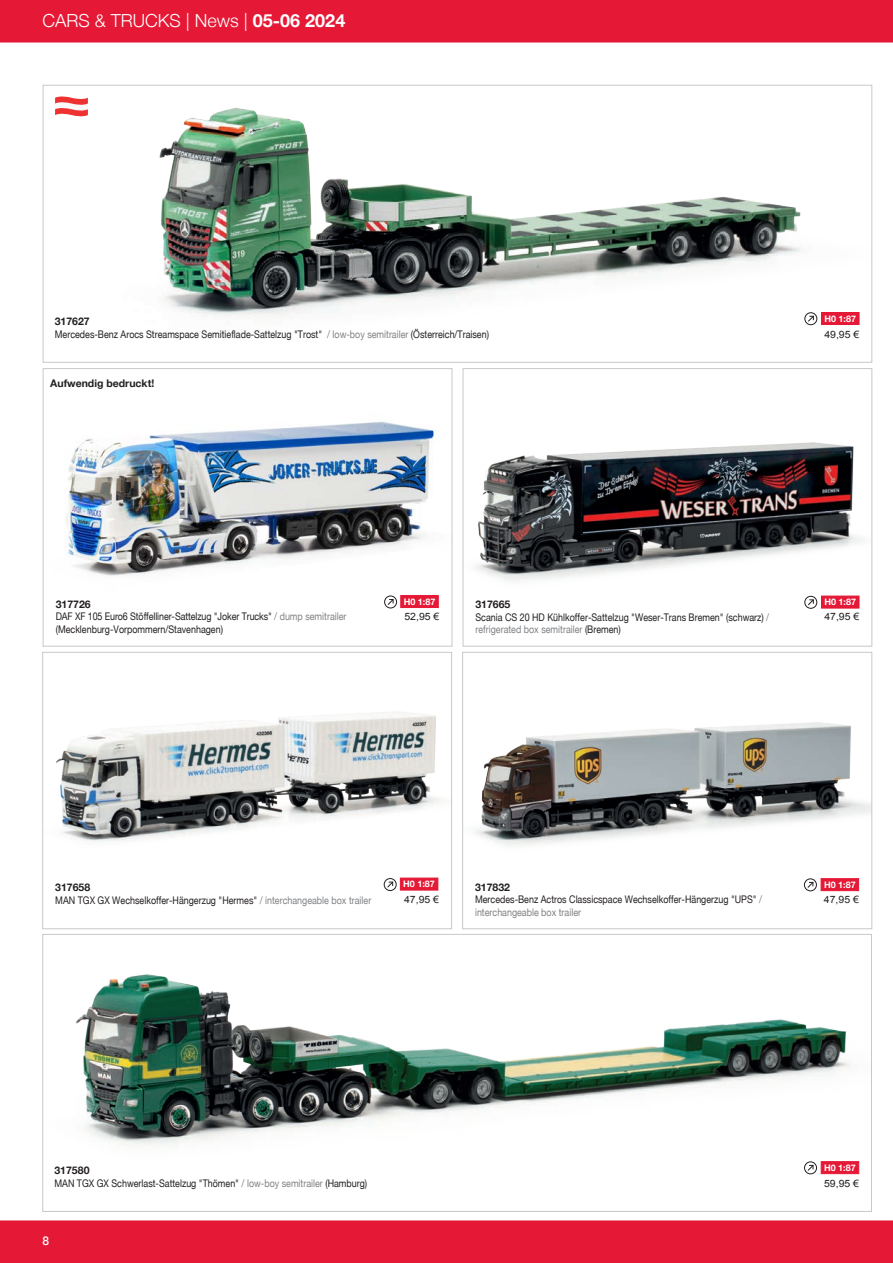
<style>
.page{position:relative;width:893px;height:1263px;background:#fff}
.page>*{position:absolute;margin:0;border:0;box-sizing:border-box;transform-origin:0 0}
.t1{font:300 18px "Helvetica Neue";color:#fff}
.t2{font:500 12px "Helvetica Neue";color:#fff}
.Artikelnummer{font:10.5px "Helvetica Neue";color:#231f20;scale:.85 1}
.Artikelnummer-2{font:10.5px "Helvetica Neue";color:#808285;scale:.85 1}
.Artikelnummer-3{font:700 10.5px "Helvetica Neue";color:#231f20}
.Artieklbezeichnung_englisch6pt{font:700 10.5px "Helvetica Neue";color:#231f20}
.Preisangabe{font:10.05px "Arial";color:#231f20;scale:1.04 1}
.Dokumententitel{font:700 9px "Helvetica Neue";color:#fff}
.s1{font-weight:700}
.s2{color:#808285}
.s3{color:#231f20}
</style>
<div class="page">
<img style="left:475px;top:722px;width:395px;height:170px">
<div style="left:462px;top:652px;width:410px;height:277px;border:1px solid #c7c8ca"></div>
<img style="left:78px;top:107px;width:782px;height:219px">
<img style="left:475px;top:442px;width:389px;height:167px">
<div style="left:463px;top:368px;width:409px;height:278px;border:1px solid #c7c8ca"></div>
<img style="left:64px;top:421px;width:370px;height:188px">
<div style="left:43px;top:368px;width:409px;height:278px;border:1px solid #c7c8ca"></div>
<img style="left:56px;top:712px;width:386px;height:179px">
<div style="left:43px;top:652px;width:409px;height:277px;border:1px solid #c7c8ca"></div>
<img style="left:76px;top:974px;width:784px;height:201px">
<svg style="left:804px;top:1162px;width:12px;height:12px"></svg>
<div style="left:804px;top:1161px;width:13px;height:13px;border:1px solid #231f20;border-radius:50%"></div>
<svg style="left:807px;top:1164px;width:7px;height:7px"></svg>
<div style="left:821px;top:1161px;width:38px;height:13px;background:#e51836;border:1px solid #e51836"></div>
<svg style="left:55px;top:96px;width:33px;height:20px"></svg>
<div style="left:0;top:0;width:893px;height:43px;background:#e51836"></div>
<div style="left:0;top:1220px;width:893px;height:43px;background:#e51836"></div>
<svg style="left:805px;top:596px;width:12px;height:12px"></svg>
<div style="left:804px;top:596px;width:13px;height:13px;border:1px solid #231f20;border-radius:50%"></div>
<svg style="left:807px;top:599px;width:7px;height:7px"></svg>
<svg style="left:385px;top:596px;width:12px;height:12px"></svg>
<div style="left:384px;top:596px;width:13px;height:12px;border:1px solid #231f20;border-radius:50%"></div>
<svg style="left:387px;top:598px;width:7px;height:8px"></svg>
<div style="left:400px;top:595px;width:39px;height:13px;background:#e51836;border:1px solid #e51836"></div>
<div style="left:821px;top:596px;width:38px;height:12px;background:#e51836"></div>
<svg style="left:805px;top:313px;width:12px;height:12px"></svg>
<div style="left:804px;top:312px;width:13px;height:13px;border:1px solid #231f20;border-radius:50%"></div>
<svg style="left:807px;top:315px;width:7px;height:7px"></svg>
<div style="left:821px;top:312px;width:38px;height:13px;background:#e51836"></div>
<svg style="left:804px;top:879px;width:12px;height:12px"></svg>
<div style="left:804px;top:878px;width:13px;height:13px;border:1px solid #231f20;border-radius:50%"></div>
<svg style="left:807px;top:881px;width:7px;height:7px"></svg>
<svg style="left:384px;top:878px;width:12px;height:12px"></svg>
<div style="left:384px;top:878px;width:13px;height:13px;border:1px solid #231f20;border-radius:50%"></div>
<svg style="left:387px;top:881px;width:7px;height:7px"></svg>
<div style="left:400px;top:878px;width:38px;height:12px;background:#e51836"></div>
<div style="left:821px;top:878px;width:38px;height:13px;background:#e51836;border:1px solid #e51836"></div>
<h1 class="t1" style="left:43px;top:6px;width:304px">CARS &amp; TRUCKS | News | <span class="s1">05-06 2024</span></h1>
<p class="Artikelnummer-3" style="left:55px;top:313px;width:37px">317627</p>
<p class="Artikelnummer" style="left:55px;top:328px;width:512px">Mercedes-Benz Arocs Streamspace Semitieflade-Sattelzug "Trost" <span class="s2">/ low-boy semitrailer</span> (Österreich/Traisen)</p>
<p class="Artieklbezeichnung_englisch6pt" style="left:50px;top:375px;width:106px">Aufwendig bedruckt!</p>
<p class="Dokumententitel" style="left:824px;top:311px;width:33px">H0 1:87</p>
<p class="Preisangabe" style="left:824px;top:328px;width:35px">49,95 €</p>
<p class="Artikelnummer-3" style="left:56px;top:596px;width:37px">317726</p>
<p class="Artikelnummer" style="left:56px;top:610px;width:344px">DAF XF 105 Euro6 Stöffelliner-Sattelzug "Joker Trucks" <span class="s2">/ dump semitrailer</span></p>
<p class="Artikelnummer" style="left:56px;top:623px;width:198px">(Mecklenburg-Vorpommern/Stavenhagen)</p>
<p class="Dokumententitel" style="left:404px;top:594px;width:33px">H0 1:87</p>
<p class="Dokumententitel" style="left:824px;top:595px;width:33px">H0 1:87</p>
<p class="Artikelnummer-3" style="left:475px;top:596px;width:37px">317665</p>
<p class="Artikelnummer" style="left:475px;top:610px;width:347px">Scania CS 20 HD Kühlkoffer-Sattelzug "Weser-Trans Bremen" (schwarz) <span class="s2">/</span></p>
<p class="Artikelnummer-2" style="left:475px;top:623px;width:173px">refrigerated box semitrailer <span class="s3">(Bremen)</span></p>
<p class="Preisangabe" style="left:404px;top:610px;width:35px">52,95 €</p>
<p class="Preisangabe" style="left:824px;top:610px;width:35px">47,95 €</p>
<p class="Artikelnummer-3" style="left:55px;top:879px;width:37px">317658</p>
<p class="Artikelnummer" style="left:55px;top:894px;width:373px">MAN TGX GX Wechselkoffer-Hängerzug "Hermes" <span class="s2">/ interchangeable box trailer</span></p>
<p class="Dokumententitel" style="left:403px;top:877px;width:33px">H0 1:87</p>
<p class="Dokumententitel" style="left:824px;top:877px;width:33px">H0 1:87</p>
<p class="Artikelnummer-3" style="left:475px;top:878px;width:37px">317832</p>
<p class="Artikelnummer" style="left:475px;top:893px;width:339px">Mercedes-Benz Actros Classicspace Wechselkoffer-Hängerzug "UPS" <span class="s2">/</span></p>
<p class="Artikelnummer-2" style="left:475px;top:906px;width:126px">interchangeable box trailer</p>
<p class="Preisangabe" style="left:404px;top:893px;width:35px">47,95 €</p>
<p class="Preisangabe" style="left:824px;top:893px;width:35px">47,95 €</p>
<p class="Artikelnummer-3" style="left:54px;top:1162px;width:37px">317580</p>
<p class="Artikelnummer" style="left:54px;top:1176px;width:369px">MAN TGX GX Schwerlast-Sattelzug "Thömen" <span class="s2">/ low-boy semitrailer</span> (Hamburg)</p>
<p class="t2" style="left:43px;top:1231px;width:8px">8</p>
<p class="Dokumententitel" style="left:824px;top:1160px;width:33px">H0 1:87</p>
<p class="Preisangabe" style="left:824px;top:1176px;width:35px">59,95 €</p>
</div>
